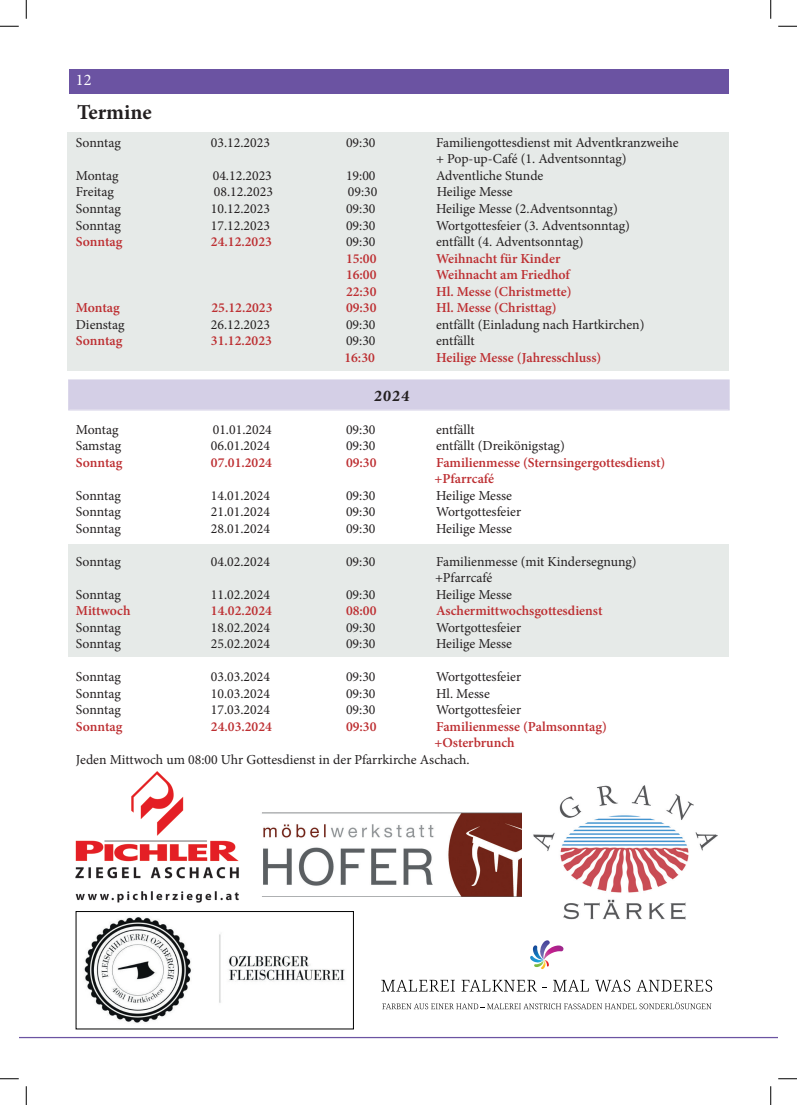
<style>
.page{position:relative;width:797px;height:1105px;background:#fff}
.page>*{position:absolute;margin:0;border:0;box-sizing:border-box;transform-origin:0 0}
.t1{font:700 21.25px "Minion Pro";color:#231f20}
.t2{font:700 16.25px "Minion Pro";color:#231f20}
.t3{font:16.25px "Minion Pro";color:#fff}
.t4{font:13.75px/16.5px "Minion Pro";color:#231f20}
.t5{font:600 13.75px/16.5px "Minion Pro";color:#bd2f32}
</style>
<div class="page">
<div style="left:69px;top:69px;width:659px;height:25px;background:#6b53a2"></div>
<hr style="left:19px;top:1037px;width:758px;height:1px;background:#6b53a2">
<div style="left:69px;top:544px;width:660px;height:113px;background:#e6eae8"></div>
<div style="left:68px;top:379px;width:661px;height:31px;background:#d4cfe6"></div>
<div style="left:68px;top:133px;width:661px;height:238px;background:#e6eae8"></div>
<svg style="left:530px;top:940px;width:34px;height:29px"></svg>
<svg style="left:381px;top:980px;width:74px;height:11px"></svg>
<svg style="left:461px;top:980px;width:85px;height:11px"></svg>
<svg style="left:553px;top:980px;width:35px;height:11px"></svg>
<svg style="left:595px;top:980px;width:35px;height:12px"></svg>
<svg style="left:636px;top:980px;width:76px;height:12px"></svg>
<svg style="left:382px;top:1002px;width:329px;height:7px"></svg>
<img style="left:76px;top:771px;width:163px;height:131px">
<img style="left:84px;top:917px;width:261px;height:106px">
<div style="left:76px;top:911px;width:277px;height:118px;border:1px solid #000"></div>
<img style="left:262px;top:812px;width:259px;height:85px">
<img style="left:533px;top:785px;width:184px;height:135px">
<svg style="left:0;top:25px;width:19px;height:2px"></svg>
<svg style="left:778px;top:25px;width:19px;height:2px"></svg>
<svg style="left:0;top:1078px;width:19px;height:1px"></svg>
<svg style="left:778px;top:1078px;width:19px;height:1px"></svg>
<svg style="left:25px;top:0;width:2px;height:19px"></svg>
<svg style="left:25px;top:1086px;width:2px;height:19px"></svg>
<svg style="left:770px;top:0;width:1px;height:19px"></svg>
<svg style="left:770px;top:1086px;width:1px;height:19px"></svg>
<p class="t3" style="left:76px;top:69px;width:17px">12</p>
<h1 class="t1" style="left:77px;top:97px;width:76px">Termine</h1>
<p class="t4" style="left:76px;top:134px;width:47px">Sonntag</p>
<p class="t4" style="left:211px;top:134px;width:61px">03.12.2023</p>
<p class="t4" style="left:346px;top:134px;width:31px">09:30</p>
<p class="t4" style="left:436px;top:134px;width:244px">Familiengottesdienst mit Adventkranzweihe + Pop-up-Café (1. Adventsonntag)</p>
<p class="t4" style="left:76px;top:167px;width:44px">Montag</p>
<p class="t4" style="left:213px;top:167px;width:61px">04.12.2023</p>
<p class="t4" style="left:346px;top:167px;width:31px">19:00</p>
<p class="t4" style="left:436px;top:167px;width:109px">Adventliche Stunde</p>
<p class="t4" style="left:76px;top:184px;width:40px">Freitag</p>
<p class="t4" style="left:214px;top:184px;width:61px">08.12.2023</p>
<p class="t4" style="left:348px;top:184px;width:31px">09:30</p>
<p class="t4" style="left:437px;top:184px;width:77px">Heilige Messe</p>
<p class="t4" style="left:76px;top:200px;width:47px">Sonntag</p>
<p class="t4" style="left:211px;top:200px;width:61px">10.12.2023</p>
<p class="t4" style="left:346px;top:200px;width:31px">09:30</p>
<p class="t4" style="left:436px;top:200px;width:183px">Heilige Messe (2.Adventsonntag)</p>
<p class="t4" style="left:76px;top:217px;width:47px">Sonntag</p>
<p class="t4" style="left:211px;top:217px;width:61px">17.12.2023</p>
<p class="t4" style="left:346px;top:217px;width:31px">09:30</p>
<p class="t4" style="left:436px;top:217px;width:195px">Wortgottesfeier (3. Adventsonntag)</p>
<p class="t5" style="left:76px;top:233px;width:48px">Sonntag</p>
<p class="t5" style="left:211px;top:233px;width:62px">24.12.2023</p>
<p class="t4" style="left:346px;top:233px;width:31px">09:30</p>
<p class="t4" style="left:436px;top:233px;width:149px">entfällt (4. Adventsonntag)</p>
<p class="t5" style="left:346px;top:250px;width:32px">15:00</p>
<p class="t5" style="left:436px;top:250px;width:126px">Weihnacht für Kinder</p>
<p class="t5" style="left:346px;top:266px;width:32px">16:00</p>
<p class="t5" style="left:436px;top:266px;width:135px">Weihnacht am Friedhof</p>
<p class="t5" style="left:346px;top:283px;width:32px">22:30</p>
<p class="t5" style="left:436px;top:283px;width:137px">Hl. Messe (Christmette)</p>
<p class="t5" style="left:76px;top:299px;width:45px">Montag</p>
<p class="t5" style="left:211px;top:299px;width:62px">25.12.2023</p>
<p class="t5" style="left:346px;top:299px;width:32px">09:30</p>
<p class="t5" style="left:436px;top:299px;width:122px">Hl. Messe (Christtag)</p>
<p class="t4" style="left:76px;top:316px;width:50px">Dienstag</p>
<p class="t4" style="left:211px;top:316px;width:61px">26.12.2023</p>
<p class="t4" style="left:346px;top:316px;width:31px">09:30</p>
<p class="t4" style="left:436px;top:316px;width:210px">entfällt (Einladung nach Hartkirchen)</p>
<p class="t5" style="left:76px;top:332px;width:48px">Sonntag</p>
<p class="t5" style="left:211px;top:332px;width:62px">31.12.2023</p>
<p class="t4" style="left:346px;top:332px;width:31px">09:30</p>
<p class="t4" style="left:436px;top:332px;width:40px">entfällt</p>
<p class="t5" style="left:344px;top:349px;width:32px">16:30</p>
<p class="t5" style="left:436px;top:349px;width:167px">Heilige Messe (Jahresschluss)</p>
<p class="t2" style="left:373px;top:384px;width:38px">2024</p>
<p class="t4" style="left:76px;top:421px;width:44px">Montag</p>
<p class="t4" style="left:213px;top:421px;width:61px">01.01.2024</p>
<p class="t4" style="left:346px;top:421px;width:31px">09:30</p>
<p class="t4" style="left:436px;top:421px;width:40px">entfällt</p>
<p class="t4" style="left:76px;top:437px;width:47px">Samstag</p>
<p class="t4" style="left:211px;top:437px;width:61px">06.01.2024</p>
<p class="t4" style="left:346px;top:437px;width:31px">09:30</p>
<p class="t4" style="left:436px;top:437px;width:130px">entfällt (Dreikönigstag)</p>
<p class="t5" style="left:76px;top:454px;width:48px">Sonntag</p>
<p class="t5" style="left:211px;top:454px;width:62px">07.01.2024</p>
<p class="t5" style="left:346px;top:454px;width:32px">09:30</p>
<p class="t5" style="left:434px;top:454px;width:232px">Familienmesse (Sternsingergottesdienst) +Pfarrcafé</p>
<p class="t4" style="left:76px;top:487px;width:47px">Sonntag</p>
<p class="t4" style="left:211px;top:487px;width:61px">14.01.2024</p>
<p class="t4" style="left:346px;top:487px;width:31px">09:30</p>
<p class="t4" style="left:436px;top:487px;width:77px">Heilige Messe</p>
<p class="t4" style="left:76px;top:503px;width:47px">Sonntag</p>
<p class="t4" style="left:211px;top:503px;width:61px">21.01.2024</p>
<p class="t4" style="left:346px;top:503px;width:31px">09:30</p>
<p class="t4" style="left:436px;top:503px;width:87px">Wortgottesfeier</p>
<p class="t4" style="left:76px;top:520px;width:47px">Sonntag</p>
<p class="t4" style="left:211px;top:520px;width:61px">28.01.2024</p>
<p class="t4" style="left:346px;top:520px;width:31px">09:30</p>
<p class="t4" style="left:436px;top:520px;width:77px">Heilige Messe</p>
<p class="t4" style="left:76px;top:553px;width:47px">Sonntag</p>
<p class="t4" style="left:211px;top:553px;width:61px">04.02.2024</p>
<p class="t4" style="left:346px;top:553px;width:31px">09:30</p>
<p class="t4" style="left:435px;top:553px;width:203px">Familienmesse (mit Kindersegnung) +Pfarrcafé</p>
<p class="t4" style="left:76px;top:586px;width:47px">Sonntag</p>
<p class="t4" style="left:211px;top:586px;width:61px">11.02.2024</p>
<p class="t4" style="left:346px;top:586px;width:31px">09:30</p>
<p class="t4" style="left:436px;top:586px;width:77px">Heilige Messe</p>
<p class="t5" style="left:76px;top:602px;width:56px">Mittwoch</p>
<p class="t5" style="left:211px;top:602px;width:62px">14.02.2024</p>
<p class="t5" style="left:346px;top:602px;width:32px">08:00</p>
<p class="t5" style="left:436px;top:602px;width:168px">Aschermittwochsgottesdienst</p>
<p class="t4" style="left:76px;top:619px;width:47px">Sonntag</p>
<p class="t4" style="left:211px;top:619px;width:61px">18.02.2024</p>
<p class="t4" style="left:346px;top:619px;width:31px">09:30</p>
<p class="t4" style="left:436px;top:619px;width:87px">Wortgottesfeier</p>
<p class="t4" style="left:76px;top:635px;width:47px">Sonntag</p>
<p class="t4" style="left:211px;top:635px;width:61px">25.02.2024</p>
<p class="t4" style="left:346px;top:635px;width:31px">09:30</p>
<p class="t4" style="left:436px;top:635px;width:77px">Heilige Messe</p>
<p class="t4" style="left:76px;top:668px;width:47px">Sonntag</p>
<p class="t4" style="left:211px;top:668px;width:61px">03.03.2024</p>
<p class="t4" style="left:346px;top:668px;width:31px">09:30</p>
<p class="t4" style="left:436px;top:668px;width:87px">Wortgottesfeier</p>
<p class="t4" style="left:76px;top:685px;width:47px">Sonntag</p>
<p class="t4" style="left:211px;top:685px;width:61px">10.03.2024</p>
<p class="t4" style="left:346px;top:685px;width:31px">09:30</p>
<p class="t4" style="left:436px;top:685px;width:55px">Hl. Messe</p>
<p class="t4" style="left:76px;top:701px;width:47px">Sonntag</p>
<p class="t4" style="left:211px;top:701px;width:61px">17.03.2024</p>
<p class="t4" style="left:346px;top:701px;width:31px">09:30</p>
<p class="t4" style="left:436px;top:701px;width:87px">Wortgottesfeier</p>
<p class="t5" style="left:76px;top:718px;width:48px">Sonntag</p>
<p class="t5" style="left:211px;top:718px;width:62px">24.03.2024</p>
<p class="t5" style="left:346px;top:718px;width:32px">09:30</p>
<p class="t5" style="left:434px;top:718px;width:174px">Familienmesse (Palmsonntag) +Osterbrunch</p>
<p class="t4" style="left:76px;top:751px;width:395px">Jeden Mittwoch um 08:00 Uhr Gottesdienst in der Pfarrkirche Aschach.</p>
</div>
